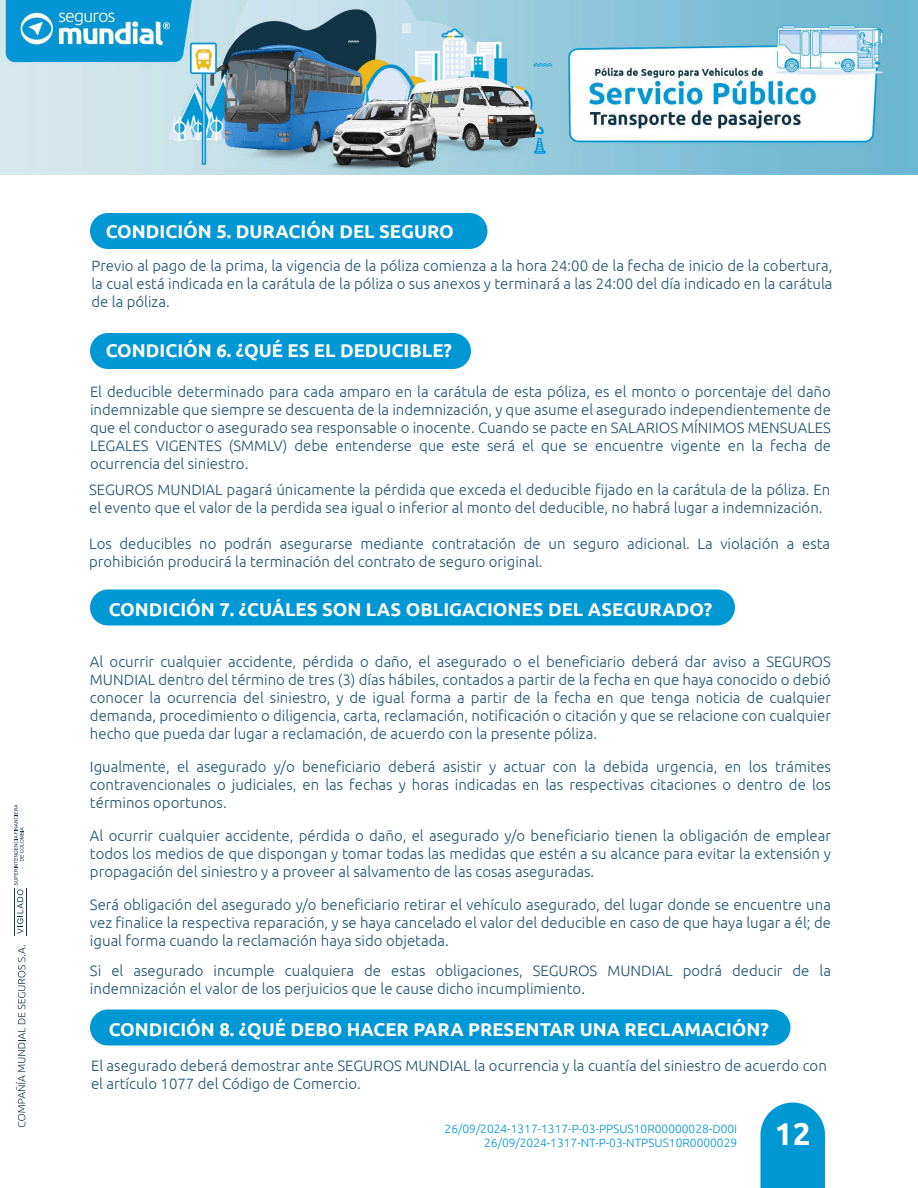
<style>
.page{position:relative;width:918px;height:1188px;background:#fff}
.page>*{position:absolute;margin:0;border:0;box-sizing:border-box;transform-origin:0 0}
.t1{font:700 31.5px "Ubuntu";color:#fff}
.t2{font:700 18.45px "Ubuntu";color:#fff}
.t3{font:300 15px/18px "Ubuntu";color:#1c5372;text-align:justify}
.t4{font:300 12px/14.4px "Ubuntu";color:#0097d5;text-align:right}
</style>
<div class="page">
<div style="left:90px;top:213px;width:398px;height:36px;background:#0097d5;border-radius:18px"></div>
<div style="left:90px;top:333px;width:381px;height:36px;background:#0097d5;border-radius:18px"></div>
<div style="left:90px;top:1010px;width:700px;height:36px;background:#0097d5;border-radius:18px"></div>
<div style="left:90px;top:590px;width:645px;height:36px;background:#0097d5;border-radius:18px"></div>
<svg style="left:760px;top:1102px;width:65px;height:86px;background:#17a0d8"></svg>
<svg style="left:14px;top:805px;width:10px;height:129px"></svg>
<hr style="left:14px;top:888px;width:1px;height:48px;background:#123446">
<hr style="left:26px;top:888px;width:1px;height:48px;background:#123446">
<svg style="left:16px;top:945px;width:9px;height:182px"></svg>
<img style="left:0;top:0;width:918px;height:175px">
<p class="t2" style="left:106px;top:220px;width:350px">CONDICIÓN 5. DURACIÓN DEL SEGURO</p>
<p class="t3" style="left:92px;top:257px;width:743px">Previo al pago de la prima, la vigencia de la póliza comienza a la hora 24:00 de la fecha de inicio de la cobertura, la cual está indicada en la carátula de la póliza o sus anexos y terminará a las 24:00 del día indicado en la carátula de la póliza.</p>
<p class="t2" style="left:106px;top:339px;width:348px">CONDICIÓN 6. ¿QUÉ ES EL DEDUCIBLE?</p>
<p class="t3" style="left:90px;top:383px;width:743px">El deducible determinado para cada amparo en la carátula de esta póliza, es el monto o porcentaje del daño indemnizable que siempre se descuenta de la indemnización, y que asume el asegurado independientemente de que el conductor o asegurado sea responsable o inocente. Cuando se pacte en SALARIOS MÍNIMOS MENSUALES LEGALES VIGENTES (SMMLV) debe entenderse que este será el que se encuentre vigente en la fecha de ocurrencia del siniestro.</p>
<p class="t3" style="left:89px;top:480px;width:743px">SEGUROS MUNDIAL pagará únicamente la pérdida que exceda el deducible fijado en la carátula de la póliza. En el evento que el valor de la perdida sea igual o inferior al monto del deducible, no habrá lugar a indemnización.</p>
<p class="t3" style="left:89px;top:534px;width:743px">Los deducibles no podrán asegurarse mediante contratación de un seguro adicional. La violación a esta prohibición producirá la terminación del contrato de seguro original.</p>
<p class="t2" style="left:109px;top:598px;width:605px">CONDICIÓN 7. ¿CUÁLES SON LAS OBLIGACIONES DEL ASEGURADO?</p>
<p class="t3" style="left:90px;top:652px;width:743px">Al ocurrir cualquier accidente, pérdida o daño, el asegurado o el beneficiario deberá dar aviso a SEGUROS MUNDIAL dentro del término de tres (3) días hábiles, contados a partir de la fecha en que haya conocido o debió conocer la ocurrencia del siniestro, y de igual forma a partir de la fecha en que tenga noticia de cualquier demanda, procedimiento o diligencia, carta, reclamación, notificación o citación y que se relacione con cualquier hecho que pueda dar lugar a reclamación, de acuerdo con la presente póliza.</p>
<p class="t3" style="left:90px;top:757px;width:743px">Igualmente, el asegurado y/o beneficiario deberá asistir y actuar con la debida urgencia, en los trámites contravencionales o judiciales, en las fechas y horas indicadas en las respectivas citaciones o dentro de los términos oportunos.</p>
<p class="t3" style="left:90px;top:826px;width:743px">Al ocurrir cualquier accidente, pérdida o daño, el asegurado y/o beneficiario tienen la obligación de emplear todos los medios de que dispongan y tomar todas las medidas que estén a su alcance para evitar la extensión y propagación del siniestro y a proveer al salvamento de las cosas aseguradas.</p>
<p class="t3" style="left:90px;top:895px;width:743px">Será obligación del asegurado y/o beneficiario retirar el vehículo asegurado, del lugar donde se encuentre una vez finalice la respectiva reparación, y se haya cancelado el valor del deducible en caso de que haya lugar a él; de igual forma cuando la reclamación haya sido objetada.</p>
<p class="t3" style="left:90px;top:961px;width:743px">Si el asegurado incumple cualquiera de estas obligaciones, SEGUROS MUNDIAL podrá deducir de la indemnización el valor de los perjuicios que le cause dicho incumplimiento.</p>
<p class="t2" style="left:109px;top:1018px;width:662px">CONDICIÓN 8. ¿QUÉ DEBO HACER PARA PRESENTAR UNA RECLAMACIÓN?</p>
<p class="t3" style="left:91px;top:1057px;width:737px">El asegurado deberá demostrar ante SEGUROS MUNDIAL la ocurrencia y la cuantía del siniestro de acuerdo con el artículo 1077 del Código de Comercio.</p>
<p class="t4" style="left:445px;top:1121px;width:294px">26/09/2024-1317-1317-P-03-PPSUS10R00000028-D00I<br>26/09/2024-1317-NT-P-03-NTPSUS10R0000029</p>
<h1 class="t1" style="left:775px;top:1115px;width:37px">12</h1>
</div>
